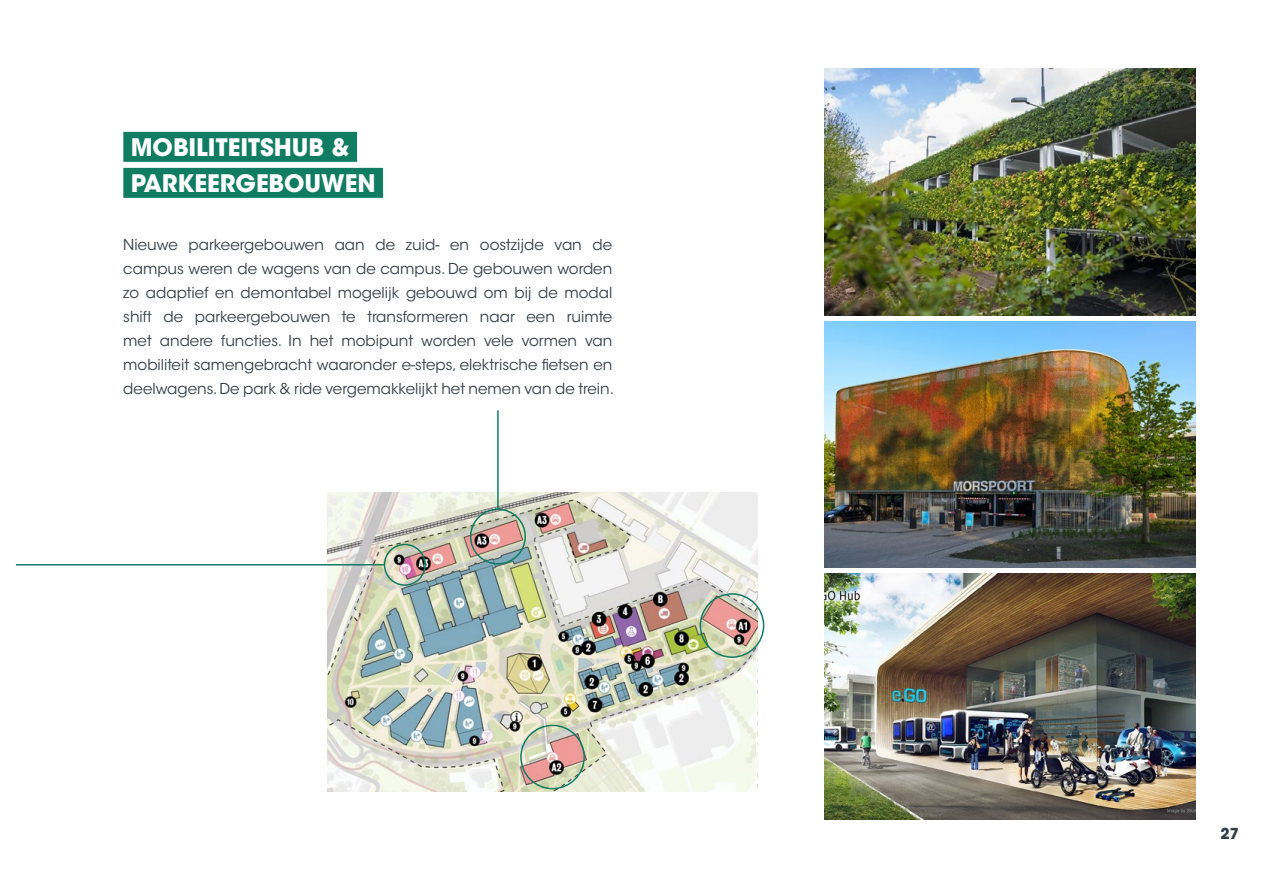
<style>
.page{position:relative;width:1263px;height:893px;background:#fff}
.page>*{position:absolute;margin:0;border:0;box-sizing:border-box;transform-origin:0 0}
.t1{font:700 24px/36px "ITC Avant Garde Std";color:#fff}
.t2{font:15px/24px "ITC Avant Garde Std";color:#343e48}
.t3{font:700 15px "ITC Avant Garde Std";color:#343e48}
</style>
<div class="page">
<img style="left:327px;top:493px;width:430px;height:299px">
<div style="left:123px;top:132px;width:234px;height:30px;background:#107d63"></div>
<div style="left:123px;top:168px;width:260px;height:30px;background:#107d63"></div>
<img style="left:824px;top:69px;width:371px;height:246px">
<img style="left:824px;top:321px;width:371px;height:247px">
<img style="left:824px;top:573px;width:371px;height:247px">
<div style="left:384px;top:544px;width:42px;height:42px;border:2px solid #107d63;border-radius:50%"></div>
<hr style="left:16px;top:564px;width:368px;height:1px;background:#107d63">
<div style="left:470px;top:508px;width:56px;height:57px;border:2px solid #107d63;border-radius:50%"></div>
<hr style="left:497px;top:410px;width:2px;height:99px;background:#107d63">
<div style="left:520px;top:725px;width:65px;height:64px;border:2px solid #107d63;border-radius:50%"></div>
<div style="left:700px;top:593px;width:64px;height:65px;border:2px solid #107d63;border-radius:50%"></div>
<h1 class="t1" style="left:131px;top:129px;width:246px">MOBILITEITSHUB &amp;<br>PARKEERGEBOUWEN</h1>
<p class="t2" style="left:123px;top:233px;width:492px">Nieuwe parkeergebouwen aan de zuid- en oostzijde van de campus weren de wagens van de campus. De gebouwen worden zo adaptief en demontabel mogelijk gebouwd om bij de modal shift de parkeergebouwen te transformeren naar een ruimte met andere functies. In het mobipunt worden vele vormen van mobiliteit samengebracht waaronder e-steps, elektrische fietsen en deelwagens. De park &amp; ride vergemakkelijkt het nemen van de trein.</p>
<p class="t3" style="left:1220px;top:824px;width:20px">27</p>
</div>
